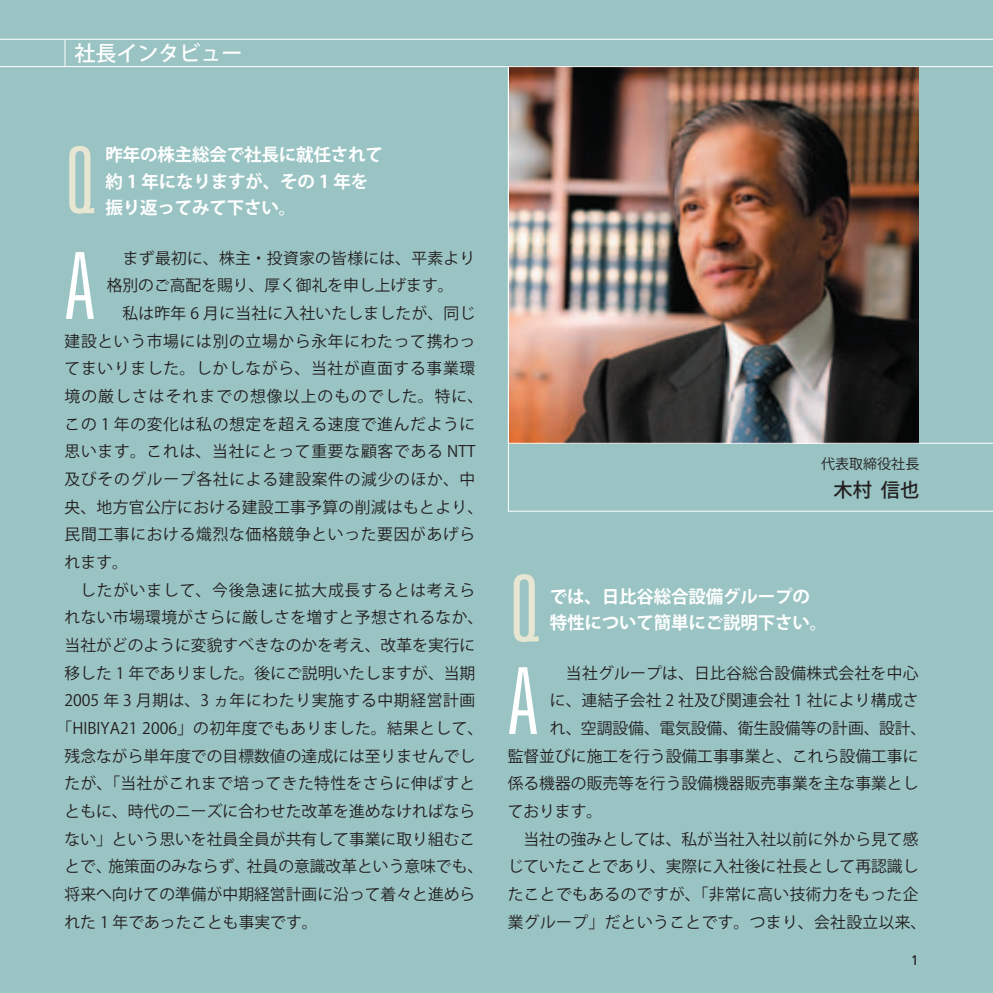
<style>
.page{position:relative;width:993px;height:993px;background:#fff}
.page>*{position:absolute;margin:0;border:0;box-sizing:border-box;transform-origin:0 0}
.t1{font:300 ultra-condensed 92.4px "Univers";color:#fff}
.t2{font:300 ultra-condensed 92.4px "Univers";color:#e7e6d3}
.t3{font:21px "Koz Go Std Medium 90 pv RKSJ H";color:#fff}
.t4{font:19.25px "Koz Go Std Medium 90 pv RKSJ H";color:#231f20}
.t5{font:17.5px/26.2px "Koz Go Std Bold 90 pv RKSJ H";letter-spacing:-.01em;color:#fff}
.t6{font:15.75px/27.7px "Koz Go Std Regular 90 pv RKSJ H";letter-spacing:.015em;color:#231f20}
.t7{font:15.75px/27.7px "Koz Go Std Regular 90 pv RKSJ H";letter-spacing:.045em;color:#231f20}
.t8{font:15.75px "Koz Go Std Regular 90 pv RKSJ H";letter-spacing:.04em;color:#231f20}
.t9{font:15.75px "Koz Go Std Regular 90 pv RKSJ H";letter-spacing:.05em;color:#231f20}
.t10{font:14px "Koz Go Std Regular 90 pv RKSJ H";color:#231f20}
.t11{font:14px "Frutiger";color:#231f20}
</style>
<div class="page">
<div style="left:0;top:0;width:992px;height:992px;background:#9ac4c3"></div>
<svg style="left:64px;top:40px;width:1px;height:26px"></svg>
<hr style="left:0;top:39px;width:992px;height:1px;background:#fff">
<hr style="left:0;top:66px;width:992px;height:1px;background:#fff">
<img style="left:507px;top:66px;width:485px;height:446px">
<h2 class="t3" style="left:74px;top:46px;width:169px">社長インタビュー</h2>
<h1 class="t2" style="left:64px;top:146px;width:32px">Q</h1>
<p class="t5" style="left:105px;top:144px;width:279px">昨年の株主総会で社長に就任されて約 1 年になりますが、その 1 年を振り返ってみて下さい。</p>
<h1 class="t1" style="left:64px;top:252px;width:32px">A</h1>
<p class="t6" style="left:107px;top:246px;width:370px;text-indent:16px">まず最初に、株主・投資家の皆様には、平素より格別のご高配を賜り、厚く御礼を申し上げます。</p>
<p class="t7" style="left:64px;top:301px;width:420px;text-indent:58px">私は昨年 6 月に当社に入社いたしましたが、同じ建設という市場には別の立場から永年にわたって携わってまいりました。しかしながら、当社が直面する事業環境の厳しさはそれまでの想像以上のものでした。特に、この 1 年の変化は私の想定を超える速度で進んだように思います。これは、当社にとって重要な顧客である NTT及びそのグループ各社による建設案件の減少のほか、中央、地方官公庁における建設工事予算の削減はもとより、民間工事における熾烈な価格競争といった要因があげられます。</p>
<p class="t9" style="left:80px;top:583px;width:396px">したがいまして、今後急速に拡大成長するとは考えら</p>
<p class="t6" style="left:64px;top:605px;width:420px">れない市場環境がさらに厳しさを増すと予想されるなか、</p>
<p class="t6" style="left:64px;top:633px;width:412px">当社がどのように変貌すべきなのかを考え、改革を実行に</p>
<p class="t6" style="left:64px;top:660px;width:412px">移した 1 年でありました。後にご説明いたしますが、当期</p>
<p class="t8" style="left:64px;top:694px;width:412px">2005 年 3 月期は、3 ヵ年にわたり実施する中期経営計画</p>
<p class="t6" style="left:57px;top:716px;width:428px">「HIBIYA21 2006」の初年度でもありました。結果として、</p>
<p class="t6" style="left:64px;top:743px;width:412px">残念ながら単年度での目標数値の達成には至りませんでし</p>
<p class="t6" style="left:64px;top:771px;width:412px">たが、「当社がこれまで培ってきた特性をさらに伸ばすと</p>
<p class="t6" style="left:64px;top:799px;width:412px">ともに、時代のニーズに合わせた改革を進めなければなら</p>
<p class="t6" style="left:64px;top:826px;width:412px">ない」という思いを社員全員が共有して事業に取り組むこ</p>
<p class="t6" style="left:64px;top:854px;width:420px">とで、施策面のみならず、社員の意識改革という意味でも、</p>
<p class="t6" style="left:64px;top:882px;width:412px">将来へ向けての準備が中期経営計画に沿って着々と進めら</p>
<p class="t6" style="left:64px;top:909px;width:254px">れた 1 年であったことも事実です。</p>
<p class="t10" style="left:821px;top:458px;width:100px">代表取締役社長</p>
<p class="t4" style="left:833px;top:482px;width:87px">木村 信也</p>
<h1 class="t2" style="left:508px;top:574px;width:32px">Q</h1>
<p class="t5" style="left:549px;top:585px;width:279px">では、日比谷総合設備グループの特性について簡単にご説明下さい。</p>
<h1 class="t1" style="left:507px;top:667px;width:32px">A</h1>
<p class="t6" style="left:565px;top:660px;width:354px">当社グループは、日比谷総合設備株式会社を中心</p>
<p class="t6" style="left:549px;top:688px;width:370px">に、連結子会社 2 社及び関連会社 1 社により構成さ</p>
<p class="t6" style="left:549px;top:716px;width:378px">れ、空調設備、電気設備、衛生設備等の計画、設計、</p>
<p class="t6" style="left:507px;top:743px;width:412px">監督並びに施工を行う設備工事事業と、これら設備工事に</p>
<p class="t6" style="left:507px;top:771px;width:412px">係る機器の販売等を行う設備機器販売事業を主な事業とし</p>
<p class="t6" style="left:507px;top:799px;width:96px">ております。</p>
<p class="t6" style="left:523px;top:826px;width:396px">当社の強みとしては、私が当社入社以前に外から見て感</p>
<p class="t6" style="left:507px;top:854px;width:412px">じていたことであり、実際に入社後に社長として再認識し</p>
<p class="t6" style="left:507px;top:882px;width:412px">たことでもあるのですが、「非常に高い技術力をもった企</p>
<p class="t6" style="left:507px;top:909px;width:420px">業グループ」だということです。つまり、会社設立以来、</p>
<p class="t11" style="left:910px;top:953px;width:9px">1</p>
</div>
